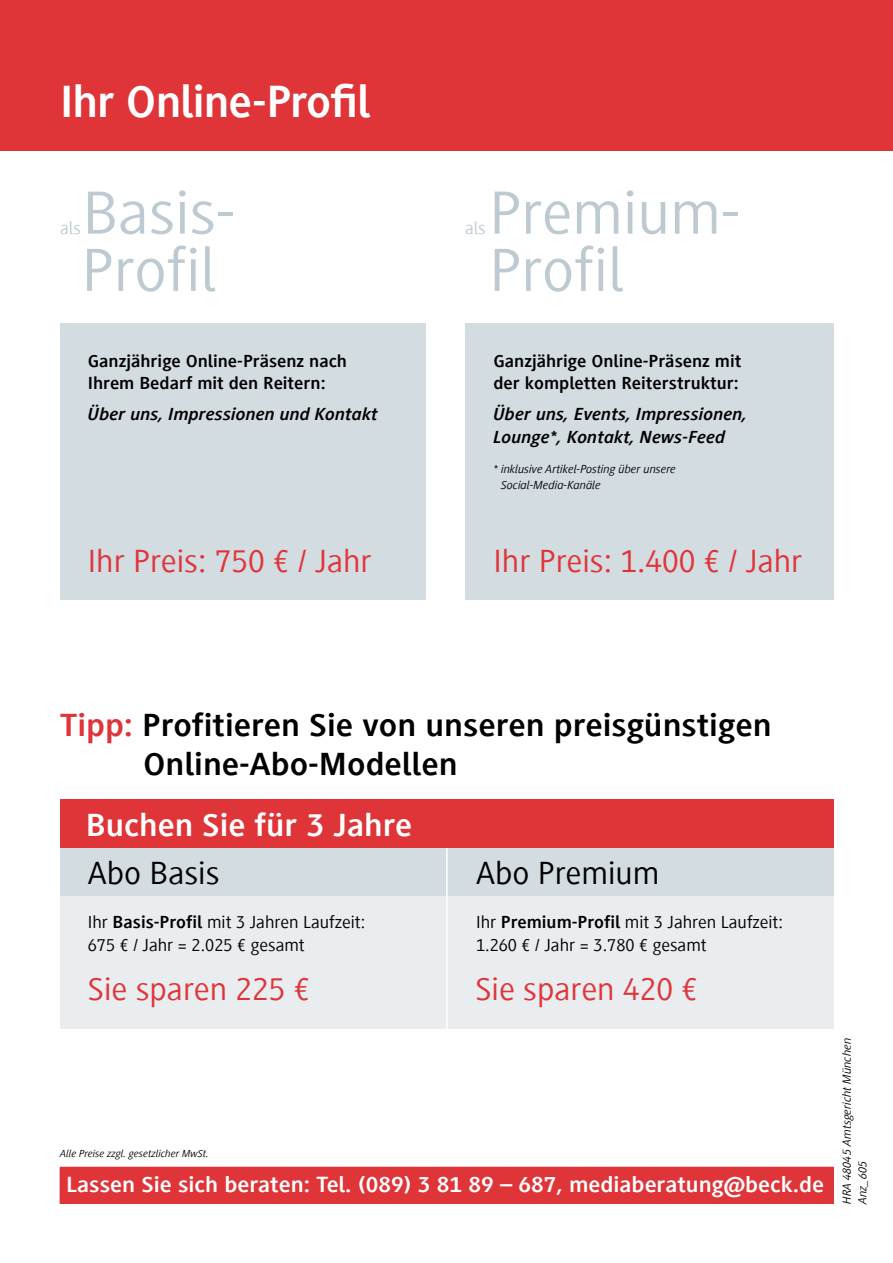
<style>
.page{position:relative;width:893px;height:1263px;background:#fff}
.page>*{position:absolute;margin:0;border:0;box-sizing:border-box;transform-origin:0 0}
.t1{font:63px/57.3px "Generis Sans Com";color:#becad1;scale:1.06 1}
.t2{font:700 46.5px "Generis Sans Com";letter-spacing:-.02em;color:#fff;scale:1.04 1}
.t3{font:33px "Generis Sans Com";color:#df3539;scale:1.06 1}
.t4{font:700 33px/39px "Generis Sans Com";color:#000;scale:1.08 1}
.t5{font:33px "Generis Sans Com";color:#000;scale:1.06 1}
.t6{font:700 33px "Generis Sans Com";color:#fff;scale:1.06 1}
.t7{font:700 22.65px "Generis Sans Com";color:#fff;scale:1.08 1}
.t8{font:18px/22.5px "Generis Sans Com";color:#000;scale:1.06 1}
.t9{font:700 18px/22.5px "Generis Sans Com";color:#000;scale:1.06 1}
.t10{font:italic 700 18px/22.5px "Generis Sans Com";color:#000;scale:1.06 1}
.t11{font:18px "Generis Sans Com";color:#becad1;scale:1.06 1}
.t12{font:italic 12px/16.5px "Generis Sans Com";color:#000;scale:1.06 1}
.t13{font:italic 12px/15.6px "Generis Sans Com";color:#000;scale:1.08 1}
.t14{font:italic 10.5px "Generis Sans Com";color:#000;scale:1.08 1}
.s1{color:#df3539}
.s2{font-weight:700}
</style>
<div class="page">
<div style="left:0;top:0;width:893px;height:150px;background:#df3539"></div>
<div style="left:60px;top:1167px;width:773px;height:37px;background:#df3539"></div>
<hr style="left:833px;top:1167px;width:1px;height:37px;background:#df3539">
<div style="left:60px;top:896px;width:773px;height:132px;background:#e9edf0"></div>
<div style="left:60px;top:848px;width:773px;height:48px;background:#d3dce1"></div>
<div style="left:465px;top:324px;width:368px;height:276px;background:#d3dce1"></div>
<div style="left:60px;top:324px;width:366px;height:276px;background:#d3dce1"></div>
<hr style="left:446px;top:848px;width:2px;height:223px;background:#fff">
<div style="left:60px;top:800px;width:773px;height:48px;background:#df3539"></div>
<h2 class="t2" style="left:60px;top:76px;width:300px">Ihr Online-Profil</h2>
<h1 class="t1" style="left:81px;top:185px;width:147px">Basis-<br>Profil</h1>
<p class="t11" style="left:60px;top:218px;width:21px">als</p>
<p class="t11" style="left:465px;top:218px;width:21px">als</p>
<h1 class="t1" style="left:489px;top:185px;width:239px">Premium-<br>Profil</h1>
<p class="t9" style="left:88px;top:350px;width:246px">Ganzjährige Online-Präsenz nach<br>Ihrem Bedarf mit den Reitern:</p>
<p class="t10" style="left:88px;top:403px;width:275px">Über uns, Impressionen und Kontakt</p>
<p class="t9" style="left:493px;top:350px;width:235px">Ganzjährige Online-Präsenz mit der kompletten Reiterstruktur:</p>
<p class="t10" style="left:493px;top:403px;width:241px">Über uns, Events, Impressionen,<br>Lounge*, Kontakt, News-Feed</p>
<p class="t12" style="left:501px;top:460px;width:166px;text-indent:-8px">* inklusive Artikel-Posting über unsere<br>Social-Media-Kanäle</p>
<h3 class="t3" style="left:88px;top:543px;width:269px">Ihr Preis: 750 € / Jahr</h3>
<h3 class="t3" style="left:493px;top:543px;width:293px">Ihr Preis: 1.400 € / Jahr</h3>
<h3 class="t4" style="left:143px;top:705px;width:583px;text-indent:-83px"><span class="s1">Tipp:</span> Profitieren Sie von unseren preisgünstigen<br>Online-Abo-Modellen</h3>
<h3 class="t6" style="left:86px;top:807px;width:310px">Buchen Sie für 3 Jahre</h3>
<h3 class="t5" style="left:88px;top:855px;width:126px">Abo Basis</h3>
<p class="t8" style="left:88px;top:911px;width:263px">Ihr <span class="s2">Basis-Profil</span> mit 3 Jahren Laufzeit:<br>675 € / Jahr = 2.025 € gesamt</p>
<h3 class="t3" style="left:88px;top:971px;width:212px">Sie sparen 225 €</h3>
<p class="t14" style="left:60px;top:1148px;width:139px">Alle Preise zzgl. gesetzlicher MwSt.</p>
<h3 class="t5" style="left:476px;top:855px;width:174px">Abo Premium</h3>
<p class="t8" style="left:476px;top:911px;width:291px">Ihr <span class="s2">Premium-Profil</span> mit 3 Jahren Laufzeit:<br>1.260 € / Jahr = 3.780 € gesamt</p>
<h3 class="t3" style="left:475px;top:971px;width:212px">Sie sparen 420 €</h3>
<p class="t7" style="left:66px;top:1172px;width:703px">Lassen Sie sich beraten: Tel. (089) 3 81 89 – 687, mediaberatung@beck.de</p>
<p class="t13" style="left:839px;top:1204px;width:155px;rotate:-90deg">HRA 48045 Amtsgericht München<br>Anz_605</p>
</div>
